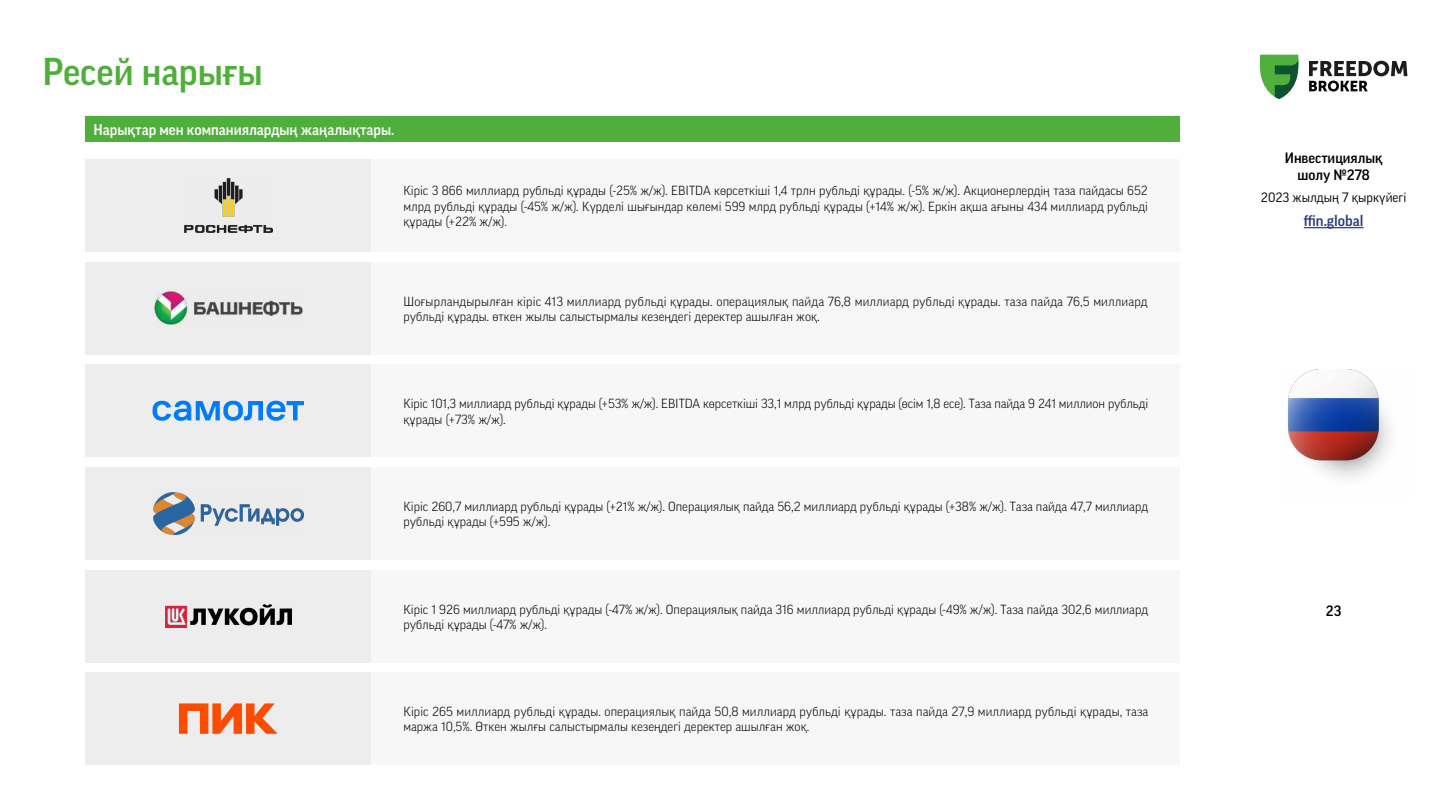
<style>
.page{position:relative;width:1440px;height:810px;background:#fff}
.page>*{position:absolute;margin:0;border:0;box-sizing:border-box;transform-origin:0 0}
.t1{font:500 37.5px "Good Pro";color:#50af3c}
.t2{font:500 15px "Good Pro";color:#fff}
.t3{font:500 15px "Good Pro";color:#293882}
.t4{font:500 14.48px/17.4px "Good Pro";color:#000;text-align:center}
.t5{font:13.05px "Good Pro";color:#000}
.t6{font:300 12.75px/15.3px "Good Pro";color:#000}
</style>
<div class="page">
<hr style="left:1304px;top:227px;width:60px;height:1px;background:#293882">
<svg style="left:1260px;top:55px;width:38px;height:44px"></svg>
<svg style="left:1309px;top:61px;width:98px;height:31px"></svg>
<img style="left:1288px;top:370px;width:102px;height:108px">
<div style="left:85px;top:117px;width:1095px;height:25px;background:#50af3c"></div>
<div style="left:85px;top:570px;width:287px;height:92px;background:#ededed"></div>
<img style="left:165px;top:604px;width:126px;height:24px">
<div style="left:372px;top:570px;width:808px;height:92px;background:#f7f7f7"></div>
<div style="left:85px;top:672px;width:287px;height:93px;background:#ededed"></div>
<svg style="left:179px;top:703px;width:99px;height:31px"></svg>
<div style="left:372px;top:672px;width:808px;height:93px;background:#f7f7f7"></div>
<div style="left:85px;top:467px;width:287px;height:93px;background:#ededed"></div>
<img style="left:153px;top:492px;width:150px;height:43px">
<div style="left:372px;top:467px;width:808px;height:93px;background:#f7f7f7"></div>
<div style="left:85px;top:364px;width:287px;height:93px;background:#ededed"></div>
<svg style="left:153px;top:401px;width:151px;height:20px"></svg>
<div style="left:372px;top:364px;width:808px;height:93px;background:#f7f7f7"></div>
<div style="left:85px;top:262px;width:287px;height:92px;background:#ededed"></div>
<img style="left:154px;top:292px;width:149px;height:33px">
<div style="left:372px;top:262px;width:808px;height:92px;background:#f7f7f7"></div>
<div style="left:85px;top:159px;width:287px;height:93px;background:#ededed"></div>
<img style="left:184px;top:178px;width:89px;height:55px">
<div style="left:372px;top:159px;width:808px;height:93px;background:#f7f7f7"></div>
<h1 class="t1" style="left:43px;top:50px;width:222px">Ресей нарығы</h1>
<p class="t2" style="left:94px;top:121px;width:302px">Нарықтар мен компаниялардың жаңалықтары.</p>
<p class="t6" style="left:403px;top:183px;width:746px;text-align:justify">Кіріс 3 866 миллиард рубльді құрады (-25% ж/ж). EBITDA көрсеткіші 1,4 трлн рубльді құрады. (-5% ж/ж). Акционерлердің таза пайдасы 652 млрд рубльді құрады (-45% ж/ж). Күрделі шығындар көлемі 599 млрд рубльді құрады (+14% ж/ж). Еркін ақша ағыны 434 миллиард рубльді құрады (+22% ж/ж).</p>
<p class="t6" style="left:403px;top:293px;width:746px">Шоғырландырылған кіріс 413 миллиард рубльді құрады. операциялық пайда 76,8 миллиард рубльді құрады. таза пайда 76,5 миллиард рубльді құрады. өткен жылы салыстырмалы кезеңдегі деректер ашылған жоқ.</p>
<p class="t6" style="left:403px;top:396px;width:746px">Кіріс 101,3 миллиард рубльді құрады (+53% ж/ж). EBITDA көрсеткіші 33,1 млрд рубльді құрады (өсім 1,8 есе). Таза пайда 9 241 миллион рубльді құрады (+73% ж/ж).</p>
<p class="t6" style="left:403px;top:499px;width:746px">Кіріс 260,7 миллиард рубльді құрады (+21% ж/ж). Операциялық пайда 56,2 миллиард рубльді құрады (+38% ж/ж). Таза пайда 47,7 миллиард рубльді құрады (+595 ж/ж).</p>
<p class="t6" style="left:403px;top:601px;width:746px">Кіріс 1 926 миллиард рубльді құрады (-47% ж/ж). Операциялық пайда 316 миллиард рубльді құрады (-49% ж/ж). Таза пайда 302,6 миллиард рубльді құрады (-47% ж/ж).</p>
<p class="t6" style="left:403px;top:704px;width:746px">Кіріс 265 миллиард рубльді құрады. операциялық пайда 50,8 миллиард рубльді құрады. таза пайда 27,9 миллиард рубльді құрады, таза маржа 10,5%. Өткен жылғы салыстырмалы кезеңдегі деректер ашылған жоқ.</p>
<p class="t4" style="left:1285px;top:149px;width:99px">Инвестициялық шолу №278</p>
<p class="t5" style="left:1261px;top:190px;width:147px">2023 жылдың 7 қыркүйегі</p>
<p class="t3" style="left:1304px;top:212px;width:61px">ffin.global</p>
<p class="t4" style="left:1326px;top:602px;width:17px">23</p>
</div>
